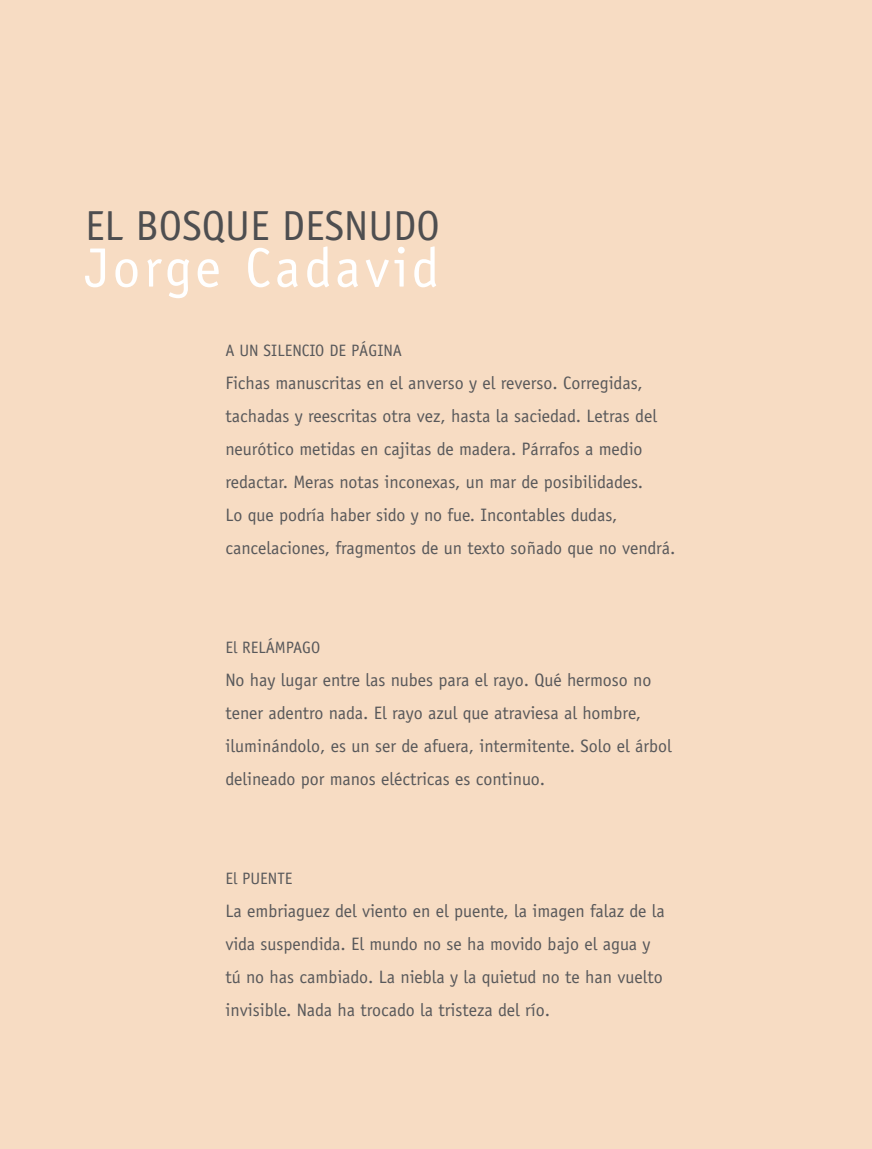
<style>
.page{position:relative;width:872px;height:1149px;background:#fff}
.page>*{position:absolute;margin:0;border:0;box-sizing:border-box;transform-origin:0 0}
.t1{font:55.5px "Officina Sans";letter-spacing:.06em;color:#fff}
.t2{font:42px "Officina Sans";color:#4e4e50}
.t3{font:18px/33px "Officina Sans";color:#58585a}
.t4{font:16.5px "Officina Sans";color:#58585a}
</style>
<div class="page">
<div style="left:0;top:0;width:872px;height:1148px;background:#f7dcc3"></div>
<h2 class="t2" style="left:85px;top:201px;width:356px">EL BOSQUE DESNUDO</h2>
<h1 class="t1" style="left:85px;top:235px;width:356px">Jorge Cadavid</h1>
<p class="t4" style="left:225px;top:340px;width:178px">A UN SILENCIO DE PÁGINA</p>
<p class="t3" style="left:225px;top:366px;width:451px">Fichas manuscritas en el anverso y el reverso. Corregidas, tachadas y reescritas otra vez, hasta la saciedad. Letras del neurótico metidas en cajitas de madera. Párrafos a medio redactar. Meras notas inconexas, un mar de posibilidades.<br>Lo que podría haber sido y no fue. Incontables dudas, cancelaciones, fragmentos de un texto soñado que no vendrá.</p>
<p class="t4" style="left:225px;top:637px;width:96px">El RELÁMPAGO</p>
<p class="t3" style="left:225px;top:663px;width:448px">No hay lugar entre las nubes para el rayo. Qué hermoso no tener adentro nada. El rayo azul que atraviesa al hombre, iluminándolo, es un ser de afuera, intermitente. Solo el árbol delineado por manos eléctricas es continuo.</p>
<p class="t4" style="left:225px;top:868px;width:68px">El PUENTE</p>
<p class="t3" style="left:225px;top:894px;width:441px">La embriaguez del viento en el puente, la imagen falaz de la vida suspendida. El mundo no se ha movido bajo el agua y tú no has cambiado. La niebla y la quietud no te han vuelto invisible. Nada ha trocado la tristeza del río.</p>
</div>
